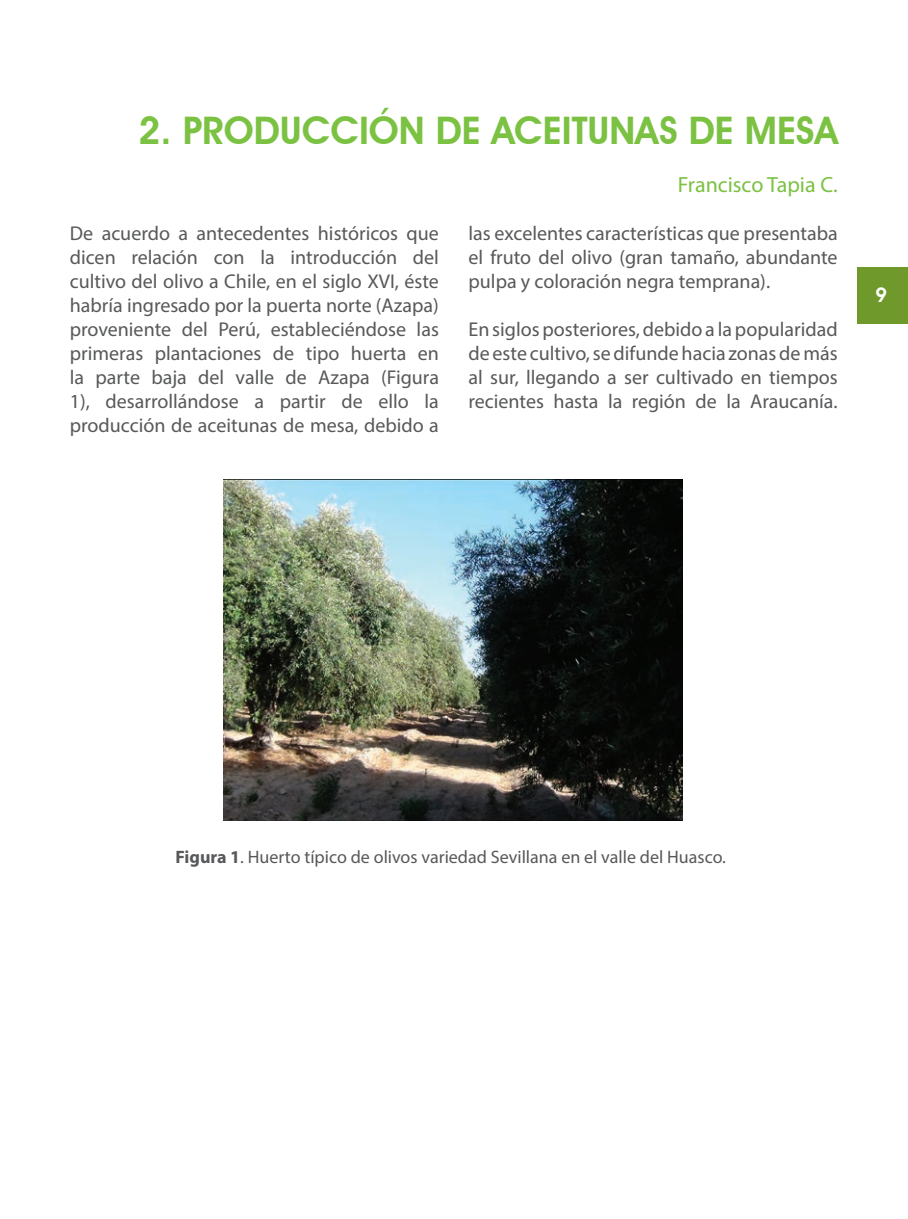
<style>
.page{position:relative;width:908px;height:1219px;background:#fff}
.page>*{position:absolute;margin:0;border:0;box-sizing:border-box;transform-origin:0 0}
.t1{font:600 38px "Avant Garde IT Cby BT";color:#7bc142}
.t2{font:22px "Myriad Pro";color:#7bc142}
.t3{font:20px/24px "Myriad Pro";color:#57585a;text-align:justify}
.t4{font:600 20px "Avant Garde IT Cby BT";color:#fff}
.t5{font:18px "Myriad Pro";color:#57585a}
.s1{font-weight:700}
</style>
<div class="page">
<div style="left:856px;top:267px;width:51px;height:56px;background:#70992b"></div>
<img style="left:223px;top:480px;width:459px;height:340px">
<h1 class="t1" style="left:138px;top:108px;width:700px">2. PRODUCCIÓN DE ACEITUNAS DE MESA</h1>
<p class="t3" style="left:70px;top:221px;width:370px">De acuerdo a antecedentes históricos que dicen relación con la introducción del cultivo del olivo a Chile, en el siglo XVI, éste habría ingresado por la puerta norte (Azapa) proveniente del Perú, estableciéndose las primeras plantaciones de tipo huerta en la parte baja del valle de Azapa (Figura 1), desarrollándose a partir de ello la producción de aceitunas de mesa, debido a</p>
<p class="t2" style="left:677px;top:171px;width:161px">Francisco Tapia C.</p>
<p class="t3" style="left:468px;top:221px;width:370px">las excelentes características que presentaba el fruto del olivo (gran tamaño, abundante pulpa y coloración negra temprana).</p>
<p class="t3" style="left:468px;top:317px;width:370px">En siglos posteriores, debido a la popularidad de este cultivo, se difunde hacia zonas de más al sur, llegando a ser cultivado en tiempos recientes hasta la región de la Araucanía.</p>
<p class="t4" style="left:875px;top:282px;width:13px">9</p>
<p class="t5" style="left:175px;top:846px;width:551px"><span class="s1">Figura 1</span>. Huerto típico de olivos variedad Sevillana en el valle del Huasco.</p>
</div>
